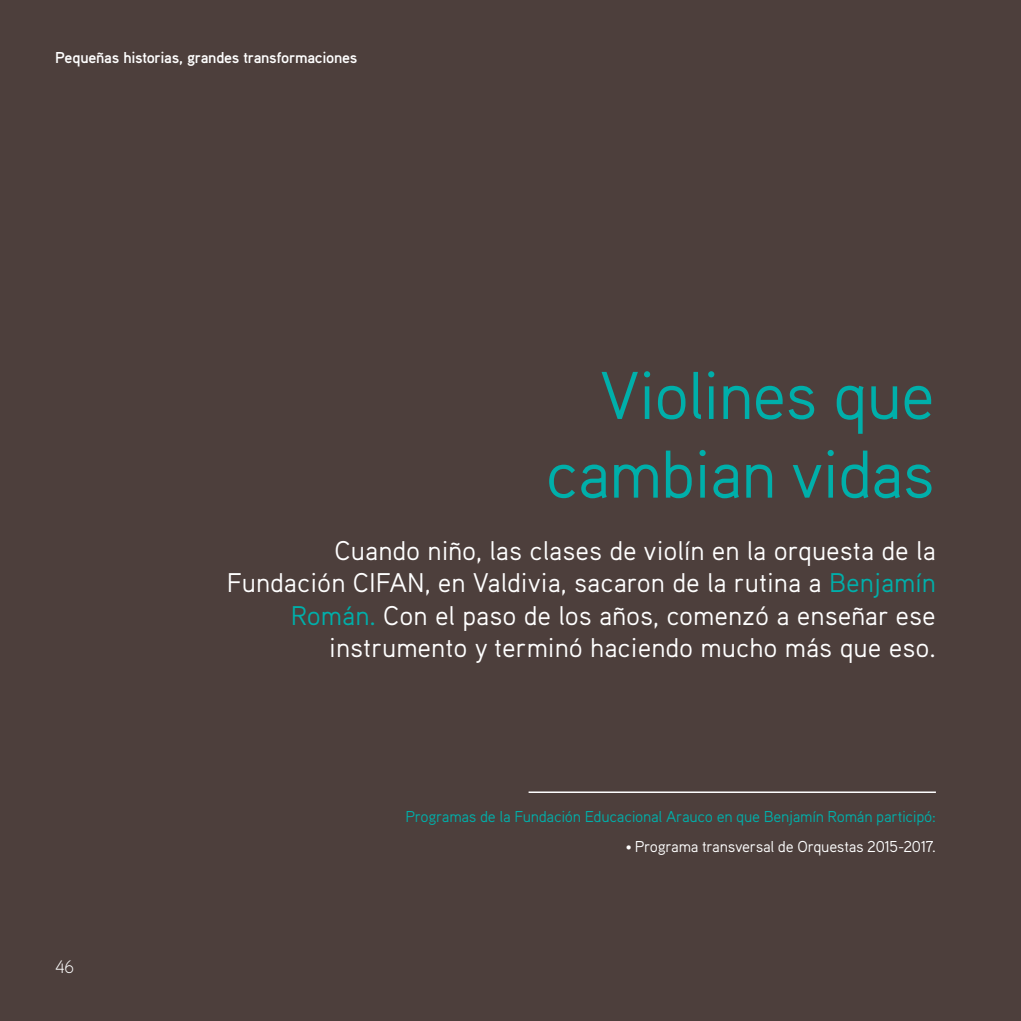
<style>
.page{position:relative;width:1021px;height:1021px;background:#fff}
.page>*{position:absolute;margin:0;border:0;box-sizing:border-box;transform-origin:0 0}
.t1{font:67.35px/78.6px "Aaux Pro OT";letter-spacing:-.02em;color:#00afaa;text-align:right}
.t2{font:27px/32.4px "Aaux Pro OT";color:#fff;text-align:right}
.t3{font:300 18px "Aaux Pro";color:#fff}
.t4{font:15.75px "Aaux Pro OT";letter-spacing:-.015em;color:#00afaa}
.t5{font:15.75px "Aaux Pro OT";letter-spacing:-.02em;color:#fff}
.t6{font:700 15.75px "Aaux Pro OT";letter-spacing:-.02em;color:#fff}
.s1{color:#00afaa}
.s2{font-size:13.5px}
</style>
<div class="page">
<div style="left:0;top:0;width:1020px;height:1020px;background:#4d3f3c"></div>
<hr style="left:528px;top:791px;width:407px;height:2px;background:#fff">
<p class="t6" style="left:55px;top:48px;width:303px">Pequeñas historias, grandes transformaciones</p>
<h1 class="t1" style="left:545px;top:354px;width:391px">Violines que cambian vidas</h1>
<p class="t2" style="left:227px;top:533px;width:710px">Cuando niño, las clases de violín en la orquesta de la Fundación CIFAN, en Valdivia, sacaron de la rutina a <span class="s1">Benjamín Román.</span> Con el paso de los años, comenzó a enseñar ese instrumento y terminó haciendo mucho más que eso.</p>
<p class="t3" style="left:55px;top:955px;width:20px">46</p>
<p class="t4" style="left:405px;top:807px;width:532px">Programas de la Fundación Educacional Arauco en que Benjamín Román participó:</p>
<p class="t5" style="left:625px;top:836px;width:312px"><span class="s2">•</span> Programa transversal de Orquestas 2015-2017.</p>
</div>
